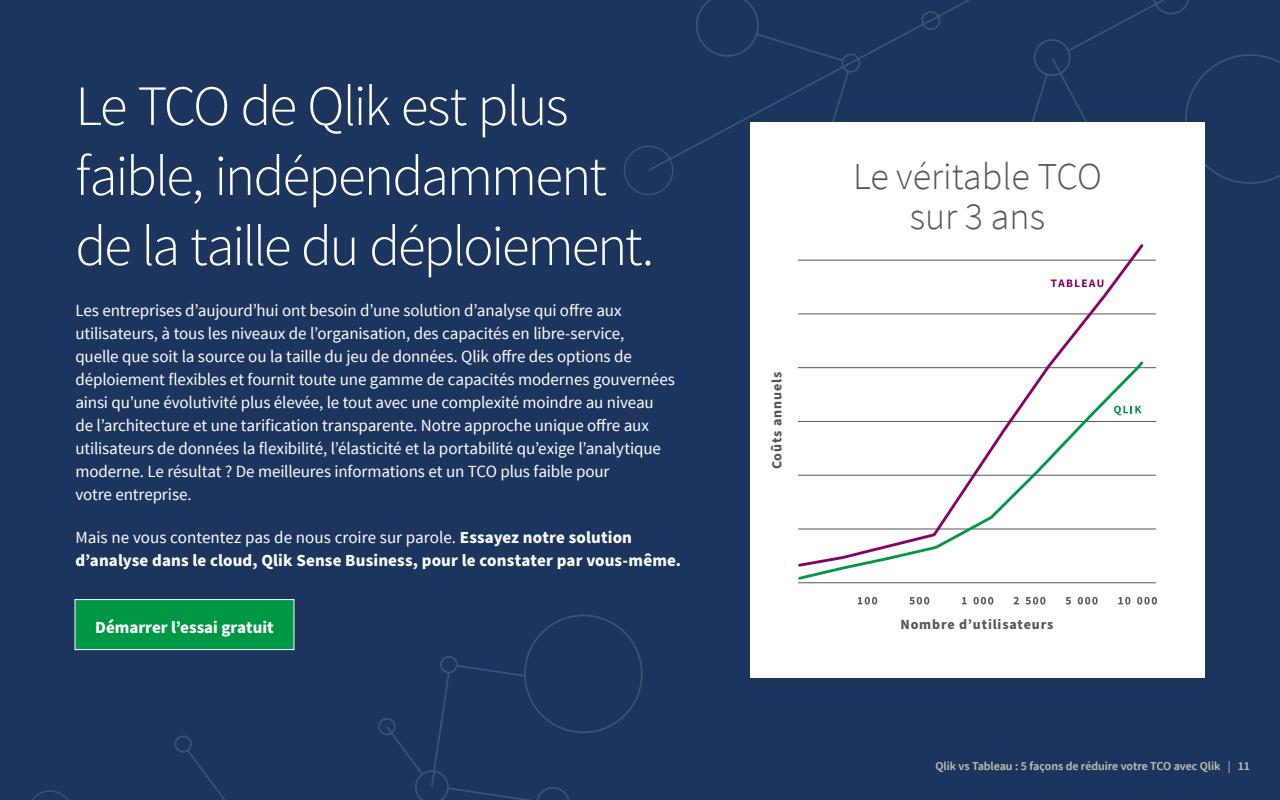
<style>
.page{position:relative;width:1280px;height:800px;background:#1c355e}
.page>*{position:absolute;margin:0;border:0;box-sizing:border-box;transform-origin:0 0}
.t1{font:300 57px/70px "Source Sans Pro";letter-spacing:-.04em;color:#fff}
.t2{font:300 38px/40px "Source Sans Pro";color:#54565a;text-align:center}
.t3{font:17px/23px "Source Sans Pro";letter-spacing:-.01em;color:#fff}
.t4{font:700 17px/23px "Source Sans Pro";letter-spacing:.005em;color:#fff}
.t5{font:700 14px "Source Sans Pro";letter-spacing:.06em;color:#54565a}
.t6{font:600 12px "Source Sans Pro";letter-spacing:-.005em;color:#bbbbbd}
.s1{font-weight:400}
</style>
<div class="page">
<div style="left:75px;top:600px;width:219px;height:50px;background:#009845"></div>
<div style="left:74px;top:599px;width:220px;height:51px;border:1px solid #fff"></div>
<svg style="left:624px;top:146px;width:38px;height:49px"></svg>
<svg style="left:647px;top:0;width:633px;height:191px"></svg>
<svg style="left:32px;top:790px;width:17px;height:10px"></svg>
<svg style="left:49px;top:608px;width:594px;height:192px"></svg>
<div style="left:750px;top:122px;width:455px;height:556px;background:#fff"></div>
<svg style="left:858px;top:597px;width:19px;height:8px"></svg>
<svg style="left:909px;top:597px;width:20px;height:8px"></svg>
<svg style="left:962px;top:597px;width:5px;height:7px"></svg>
<svg style="left:974px;top:597px;width:19px;height:8px"></svg>
<svg style="left:1014px;top:597px;width:5px;height:7px"></svg>
<svg style="left:1025px;top:597px;width:20px;height:8px"></svg>
<svg style="left:1066px;top:597px;width:5px;height:8px"></svg>
<svg style="left:1078px;top:597px;width:20px;height:8px"></svg>
<svg style="left:1118px;top:597px;width:12px;height:8px"></svg>
<svg style="left:1137px;top:597px;width:20px;height:8px"></svg>
<hr style="left:798px;top:582px;width:358px;height:1px;background:#54565a">
<hr style="left:798px;top:529px;width:358px;height:1px;background:#54565a">
<hr style="left:798px;top:475px;width:358px;height:1px;background:#54565a">
<hr style="left:798px;top:421px;width:358px;height:1px;background:#54565a">
<hr style="left:798px;top:367px;width:358px;height:1px;background:#54565a">
<hr style="left:798px;top:313px;width:358px;height:1px;background:#54565a">
<hr style="left:798px;top:260px;width:358px;height:1px;background:#54565a">
<svg style="left:798px;top:244px;width:348px;height:324px"></svg>
<svg style="left:1051px;top:280px;width:52px;height:7px"></svg>
<h1 class="t1" style="left:75px;top:71px;width:580px">Le TCO de Qlik est plus faible, indépendamment de la taille du déploiement.</h1>
<p class="t3" style="left:75px;top:299px;width:601px">Les entreprises d’aujourd’hui ont besoin d’une solution d’analyse qui offre aux utilisateurs, à tous les niveaux de l’organisation, des capacités en libre-service,<br>quelle que soit la source ou la taille du jeu de données. Qlik offre des options de déploiement flexibles et fournit toute une gamme de capacités modernes gouvernées ainsi qu’une évolutivité plus élevée, le tout avec une complexité moindre au niveau de l’architecture et une tarification transparente. Notre approche unique offre aux utilisateurs de données la flexibilité, l’élasticité et la portabilité qu’exige l’analytique moderne. Le résultat ? De meilleures informations et un TCO plus faible pour<br>votre entreprise.</p>
<p class="t4" style="left:75px;top:526px;width:607px"><span class="s1">Mais ne vous contentez pas de nous croire sur parole.</span> Essayez notre solution d’analyse dans le cloud, Qlik Sense Business, pour le constater par vous-même.</p>
<p class="t4" style="left:95px;top:617px;width:180px">Démarrer l’essai gratuit</p>
<p class="t5" style="left:767px;top:469px;width:99px;rotate:-90deg">Coûts annuels</p>
<h2 class="t2" style="left:853px;top:156px;width:250px">Le véritable TCO sur 3 ans</h2>
<p class="t5" style="left:900px;top:615px;width:154px">Nombre d’utilisateurs</p>
<p class="t6" style="left:936px;top:758px;width:316px">Qlik vs Tableau : 5 façons de réduire votre TCO avec Qlik <span class="s1">|</span> 11</p>
</div>
